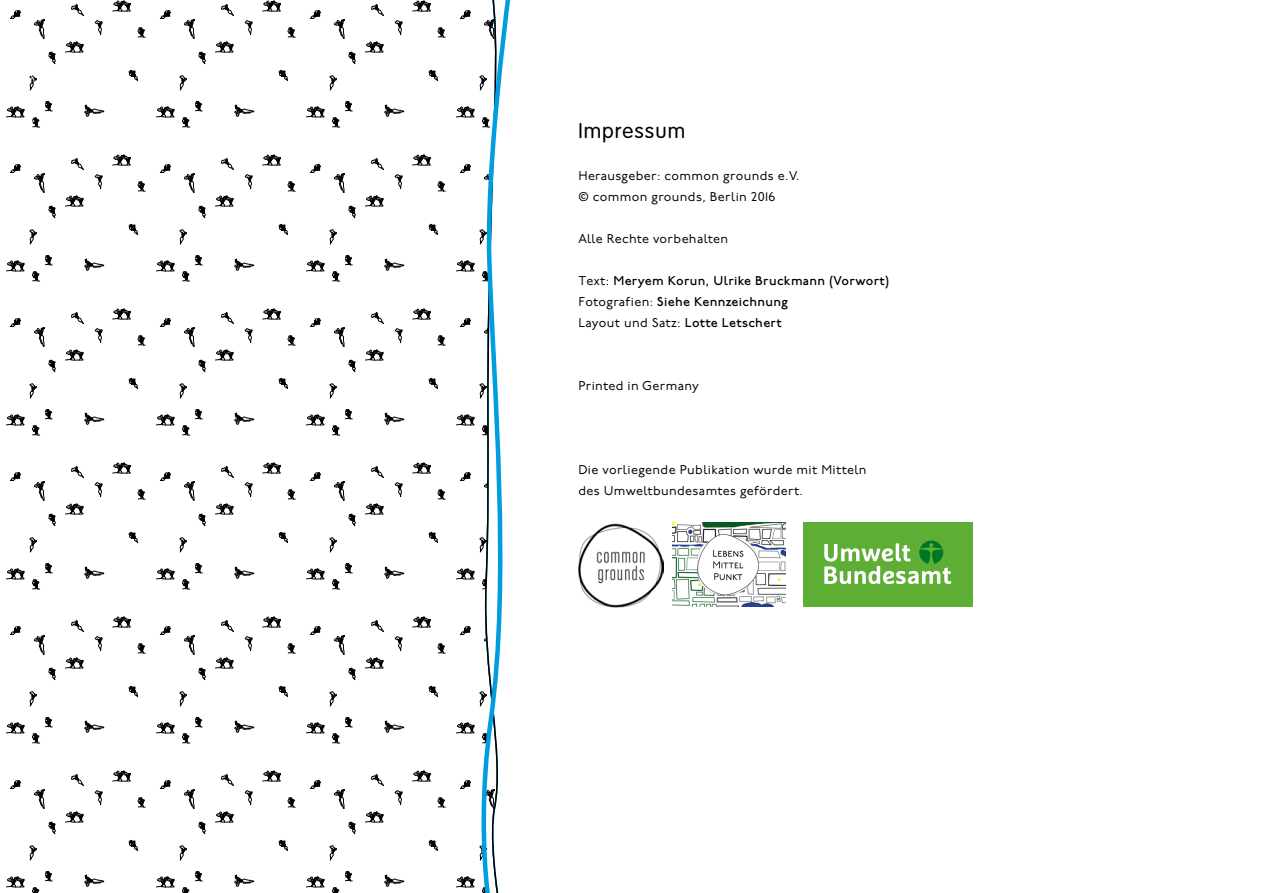
<style>
.page{position:relative;width:1263px;height:893px;background:#fff}
.page>*{position:absolute;margin:0;border:0;box-sizing:border-box;transform-origin:0 0}
.t1{font:300 21px "VAG Rounded";letter-spacing:.05em;color:#000}
.t2{font:12.75px/21px "P22 Underground Pro";letter-spacing:.03em;color:#000}
.t3{font:500 12.75px/21px "P22 Underground Pro";letter-spacing:.03em;color:#000}
.t4{font:10.5px "P22 Underground Pro";color:#fff}
.s1{font-weight:400}
</style>
<div class="page">
<svg style="left:6px;top:0;width:460px;height:893px"></svg>
<div style="left:803px;top:522px;width:169px;height:85px;background:#5ead35"></div>
<svg style="left:824px;top:541px;width:127px;height:43px"></svg>
<img style="left:578px;top:523px;width:86px;height:85px">
<img style="left:672px;top:522px;width:113px;height:85px">
<svg style="left:466px;top:0;width:45px;height:893px"></svg>
<p class="t4" style="left:23px;top:83px;width:14px;rotate:-90deg">54</p>
<h1 class="t1" style="left:578px;top:119px;width:108px">Impressum</h1>
<p class="t2" style="left:578px;top:165px;width:223px">Herausgeber: common grounds e.V. © common grounds, Berlin 2016</p>
<p class="t2" style="left:578px;top:228px;width:151px">Alle Rechte vorbehalten</p>
<p class="t3" style="left:578px;top:270px;width:312px"><span class="s1">Text:</span> Meryem Korun, Ulrike Bruckmann (Vorwort)<br><span class="s1">Fotografien:</span> Siehe Kennzeichnung<br><span class="s1">Layout und Satz:</span> Lotte Letschert</p>
<p class="t2" style="left:578px;top:375px;width:122px">Printed in Germany</p>
<p class="t2" style="left:578px;top:459px;width:290px">Die vorliegende Publikation wurde mit Mitteln des Umweltbundesamtes gefördert.</p>
</div>
